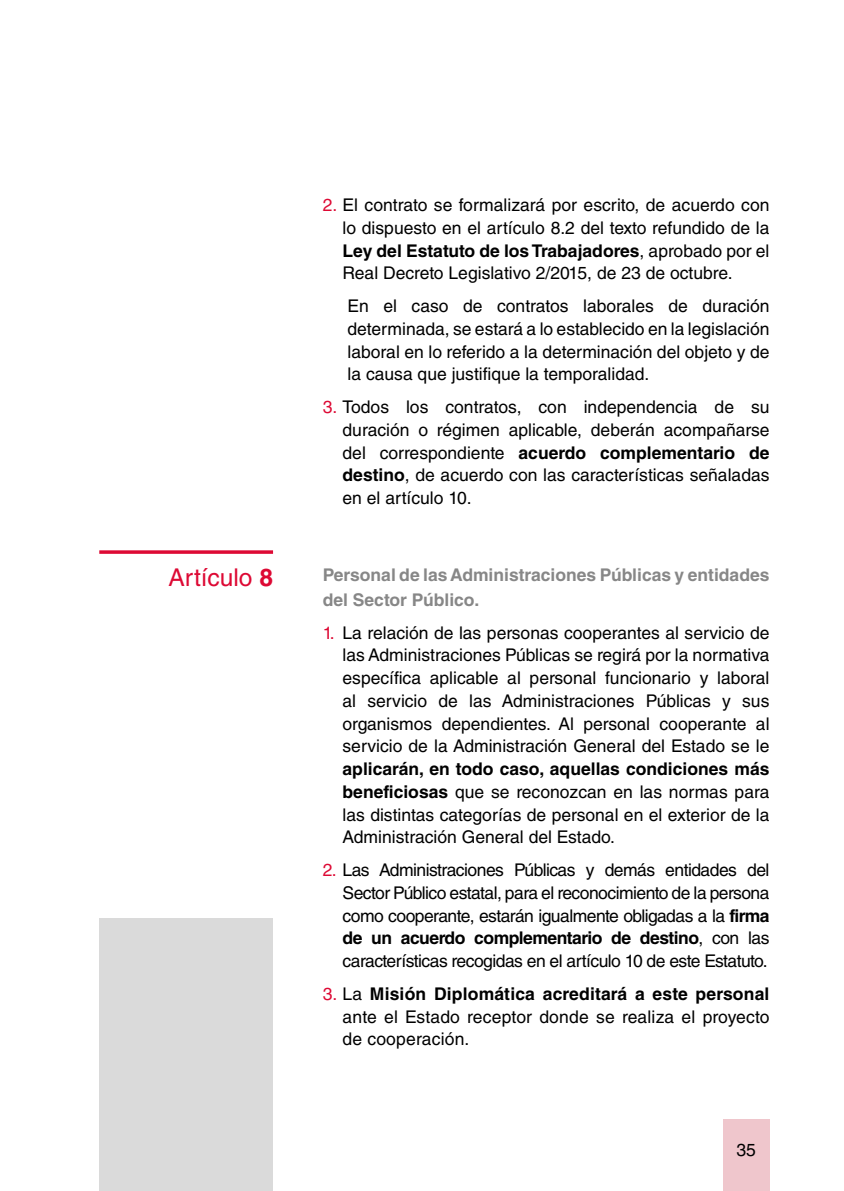
<style>
.page{position:relative;width:844px;height:1191px;background:#fff}
.page>*{position:absolute;margin:0;border:0;box-sizing:border-box;transform-origin:0 0}
.t1{font:24.5px "Helvetica LT Std";color:#dd0934}
.t2{font:17.5px/22.8px "Helvetica LT Std";color:#000;text-align:justify}
.t3{font:700 17.5px/24.5px "Helvetica LT Std";color:#878787}
.s1{font-weight:700}
.s2{color:#dd0934}
</style>
<div class="page">
<div style="left:722px;top:1119px;width:47px;height:72px;background:#efc6cc"></div>
<div style="left:99px;top:918px;width:174px;height:273px;background:#dadada"></div>
<svg style="left:99px;top:550px;width:174px;height:4px"></svg>
<h1 class="t1" style="left:168px;top:563px;width:106px">Artículo <span class="s1">8</span></h1>
<p class="t2" style="left:342px;top:193px;width:428px;text-indent:-20px"><span class="s2">2.</span> El contrato se formalizará por escrito, de acuerdo con lo dispuesto en el artículo 8.2 del texto refundido de la <span class="s1">Ley del Estatuto de los Trabajadores</span>, aprobado por el Real Decreto Legislativo 2/2015, de 23 de octubre.</p>
<p class="t2" style="left:347px;top:294px;width:423px">En el caso de contratos laborales de duración determinada, se estará a lo establecido en la legislación laboral en lo referido a la determinación del objeto y de la causa que justifique la temporalidad.</p>
<p class="t2" style="left:342px;top:395px;width:428px;text-indent:-20px"><span class="s2">3.</span> Todos los contratos, con independencia de su duración o régimen aplicable, deberán acompañarse del correspondiente <span class="s1">acuerdo complementario de destino</span>, de acuerdo con las características señaladas en el artículo 10.</p>
<p class="t3" style="left:322px;top:562px;width:448px">Personal de las Administraciones Públicas y entidades del Sector Público.</p>
<p class="t2" style="left:342px;top:621px;width:428px;text-indent:-20px"><span class="s2">1.</span> La relación de las personas cooperantes al servicio de las Administraciones Públicas se regirá por la normativa específica aplicable al personal funcionario y laboral al servicio de las Administraciones Públicas y sus organismos dependientes. Al personal cooperante al servicio de la Administración General del Estado se le</p>
<p class="t2" style="left:342px;top:757px;width:428px"><span class="s1">aplicarán, en todo caso, aquellas condiciones más beneficiosas</span> que se reconozcan en las normas para las distintas categorías de personal en el exterior de la Administración General del Estado.</p>
<p class="t2" style="left:342px;top:858px;width:428px;text-indent:-20px"><span class="s2">2.</span> Las Administraciones Públicas y demás entidades del Sector Público estatal, para el reconocimiento de la persona como cooperante, estarán igualmente obligadas a la <span class="s1">firma de un acuerdo complementario de destino</span>, con las características recogidas en el artículo 10 de este Estatuto.</p>
<p class="t2" style="left:342px;top:982px;width:428px;text-indent:-20px"><span class="s2">3.</span> La <span class="s1">Misión Diplomática acreditará a este personal </span>ante el Estado receptor donde se realiza el proyecto de cooperación.</p>
<p class="t2" style="left:736px;top:1138px;width:21px">35</p>
</div>
